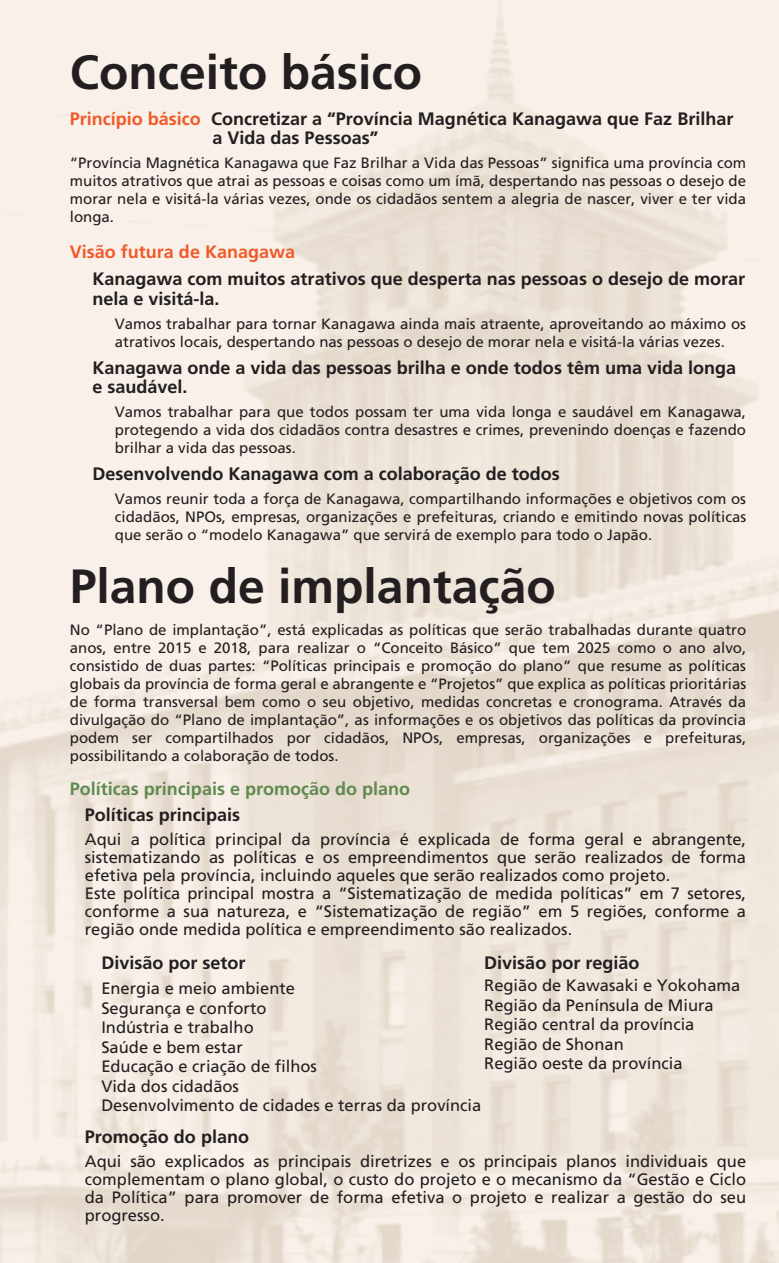
<style>
.page{position:relative;width:779px;height:1263px;background:#fff}
.page>*{position:absolute;margin:0;border:0;box-sizing:border-box;transform-origin:0 0}
.t1{font:700 48px "Frutiger LT Std";color:#231f20}
.t2{font:700 18px/19.5px "Frutiger LT Std";color:#231f20}
.t3{font:700 18px "Frutiger LT Std";color:#608a50}
.t4{font:700 18px "Frutiger LT Std";color:#f15929}
.t5{font:16.5px/19.5px "Frutiger LT Std";color:#231f20}
.t6{font:15px/18px "Frutiger LT Std";color:#231f20;text-align:justify}
.s1{color:#f15929}
</style>
<div class="page">
<h1 class="t1" style="left:70px;top:44px;width:353px">Conceito básico</h1>
<p class="t2" style="left:212px;top:109px;width:522px;text-indent:-143px"><span class="s1">Princípio básico</span> Concretizar a “Província Magnética Kanagawa que Faz Brilhar a Vida das Pessoas”</p>
<p class="t6" style="left:70px;top:154px;width:677px">“Província Magnética Kanagawa que Faz Brilhar a Vida das Pessoas” significa uma província com muitos atrativos que atrai as pessoas e coisas como um ímã, despertando nas pessoas o desejo de morar nela e visitá-la várias vezes, onde os cidadãos sentem a alegria de nascer, viver e ter vida longa.</p>
<p class="t4" style="left:70px;top:242px;width:227px">Visão futura de Kanagawa</p>
<p class="t2" style="left:92px;top:269px;width:654px">Kanagawa com muitos atrativos que desperta nas pessoas o desejo de morar nela e visitá-la.</p>
<p class="t6" style="left:115px;top:315px;width:632px">Vamos trabalhar para tornar Kanagawa ainda mais atraente, aproveitando ao máximo os atrativos locais, despertando nas pessoas o desejo de morar nela e visitá-la várias vezes.</p>
<p class="t2" style="left:92px;top:358px;width:645px">Kanagawa onde a vida das pessoas brilha e onde todos têm uma vida longa e saudável.</p>
<p class="t6" style="left:115px;top:403px;width:632px">Vamos trabalhar para que todos possam ter uma vida longa e saudável em Kanagawa, protegendo a vida dos cidadãos contra desastres e crimes, prevenindo doenças e fazendo brilhar a vida das pessoas.</p>
<p class="t2" style="left:92px;top:464px;width:469px">Desenvolvendo Kanagawa com a colaboração de todos</p>
<p class="t6" style="left:115px;top:490px;width:632px">Vamos reunir toda a força de Kanagawa, compartilhando informações e objetivos com os cidadãos, NPOs, empresas, organizações e prefeituras, criando e emitindo novas políticas que serão o “modelo Kanagawa” que servirá de exemplo para todo o Japão.</p>
<h1 class="t1" style="left:70px;top:558px;width:487px">Plano de implantação</h1>
<p class="t6" style="left:70px;top:621px;width:677px">No “Plano de implantação”, está explicadas as políticas que serão trabalhadas durante quatro anos, entre 2015 e 2018, para realizar o “Conceito Básico” que tem 2025 como o ano alvo, consistido de duas partes: “Políticas principais e promoção do plano” que resume as políticas globais da província de forma geral e abrangente e “Projetos” que explica as políticas prioritárias de forma transversal bem como o seu objetivo, medidas concretas e cronograma. Através da divulgação do “Plano de implantação”, as informações e os objetivos das políticas da província podem ser compartilhados por cidadãos, NPOs, empresas, organizações e prefeituras, possibilitando a colaboração de todos.</p>
<p class="t3" style="left:70px;top:779px;width:342px">Políticas principais e promoção do plano</p>
<p class="t2" style="left:85px;top:805px;width:157px">Políticas principais</p>
<p class="t5" style="left:85px;top:830px;width:662px;line-height:18px">Aqui a política principal da província é explicada de forma geral e abrangente, sistematizando as políticas e os empreendimentos que serão realizados de forma efetiva pela província, incluindo aqueles que serão realizados como projeto.<br>Este política principal mostra a “Sistematização de medida políticas” em 7 setores, conforme a sua natureza, e “Sistematização de região” em 5 regiões, conforme a região onde medida política e empreendimento são realizados.</p>
<p class="t2" style="left:101px;top:952px;width:146px">Divisão por setor</p>
<p class="t5" style="left:101px;top:978px;width:381px">Energia e meio ambiente<br>Segurança e conforto<br>Indústria e trabalho<br>Saúde e bem estar<br>Educação e criação de filhos<br>Vida dos cidadãos<br>Desenvolvimento de cidades e terras da província</p>
<p class="t2" style="left:484px;top:952px;width:157px">Divisão por região</p>
<p class="t5" style="left:484px;top:976px;width:257px">Região de Kawasaki e Yokohama<br>Região da Península de Miura<br>Região central da província<br>Região de Shonan<br>Região oeste da província</p>
<p class="t2" style="left:85px;top:1127px;width:166px">Promoção do plano</p>
<p class="t5" style="left:85px;top:1152px;width:662px;line-height:18px;text-align:justify">Aqui são explicados as principais diretrizes e os principais planos individuais que complementam o plano global, o custo do projeto e o mecanismo da “Gestão e Ciclo da Política” para promover de forma efetiva o projeto e realizar a gestão do seu progresso.</p>
</div>
